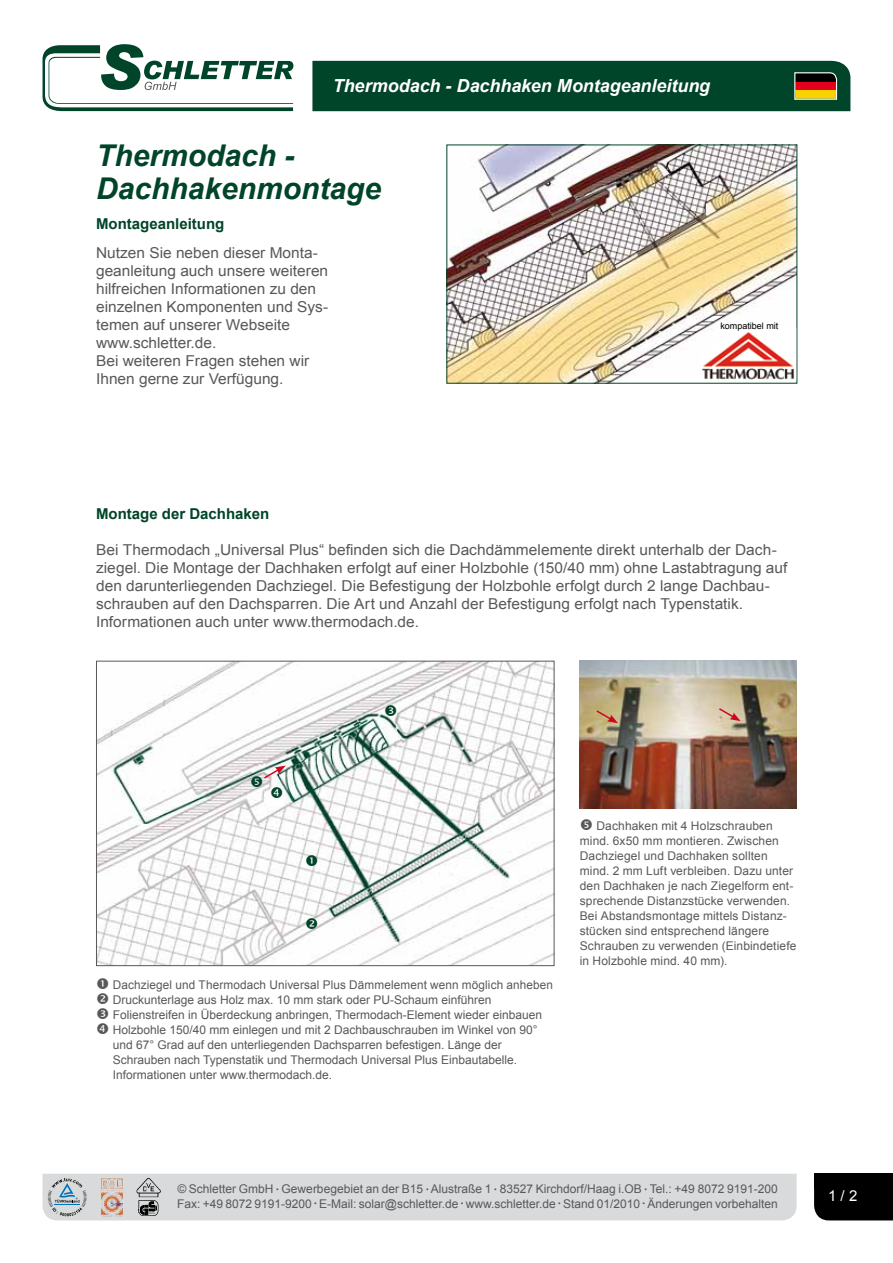
<style>
.page{position:relative;width:893px;height:1263px;background:#fff}
.page>*{position:absolute;margin:0;border:0;box-sizing:border-box;transform-origin:0 0}
.t1{font:italic 700 30px/33px "Arial";color:#004429}
.t2{font:italic 700 18px "Arial";letter-spacing:-.005em;color:#fff}
.t3{font:15px/18px "Arial";color:#58585a}
.t4{font:700 15px "Arial";color:#004429}
.t5{font:15px "Arial";color:#fff}
.t6{font:12px/15px "Arial";color:#58585a}
.t7{font:9px "Arial";color:#000}
.s1{font-style:italic}
.s2{font-style:italic;font-size:7.5px}
</style>
<div class="page">
<div style="left:312px;top:61px;width:538px;height:50px;background:#004429"></div>
<svg style="left:43px;top:44px;width:250px;height:67px"></svg>
<div style="left:43px;top:1174px;width:754px;height:46px;background:#d9dadb"></div>
<div style="left:814px;top:1189px;width:79px;height:31px;background:#000"></div>
<div style="left:814px;top:1174px;width:79px;height:15px;background:#000"></div>
<div style="left:828px;top:1190px;width:65px;height:14px;background:#000"></div>
<img style="left:448px;top:147px;width:347px;height:235px">
<img style="left:580px;top:661px;width:217px;height:147px">
<img style="left:701px;top:328px;width:94px;height:52px">
<img style="left:98px;top:663px;width:454px;height:301px">
<div style="left:96px;top:661px;width:458px;height:305px;border:1px solid #58585a"></div>
<svg style="left:595px;top:709px;width:23px;height:14px"></svg>
<svg style="left:717px;top:707px;width:24px;height:14px"></svg>
<svg style="left:306px;top:855px;width:11px;height:11px"></svg>
<svg style="left:306px;top:918px;width:11px;height:11px"></svg>
<svg style="left:386px;top:705px;width:10px;height:11px"></svg>
<svg style="left:251px;top:765px;width:35px;height:33px"></svg>
<h2 class="t2" style="left:333px;top:74px;width:379px">Thermodach - Dachhaken Montageanleitung</h2>
<h1 class="t1" style="left:96px;top:141px;width:287px">Thermodach -<br>Dachhakenmontage</h1>
<p class="t4" style="left:96px;top:214px;width:130px">Montageanleitung</p>
<p class="t3" style="left:96px;top:243px;width:234px">Nutzen Sie neben dieser Monta&shy;geanleitung auch unsere weiteren hilfreichen Informationen zu den einzelnen Komponenten und Sys&shy;temen auf unserer Webseite www.schletter.de.<br>Bei weiteren Fragen stehen wir<br>Ihnen gerne zur Verfügung.</p>
<p class="t7" style="left:720px;top:320px;width:60px">kompatibel mit</p>
<p class="t4" style="left:96px;top:504px;width:175px">Montage der Dachhaken</p>
<p class="t3" style="left:96px;top:541px;width:693px">Bei Thermodach „Universal Plus“ befinden sich die Dachdämmelemente direkt unterhalb der Dach&shy;ziegel. Die Montage der Dachhaken erfolgt auf einer Holzbohle (150/40 mm) ohne Lastabtragung auf den darunterliegenden Dachziegel. Die Befestigung der Holzbohle erfolgt durch 2 lange Dachbau&shy;schrauben auf den Dachsparren. Die Art und Anzahl der Befestigung erfolgt nach Typenstatik.<br>Informationen auch unter www.thermodach.de.</p>
<p class="t6" style="left:113px;top:978px;width:442px">Dachziegel und Thermodach Universal Plus Dämmelement wenn möglich anheben Druckunterlage aus Holz max. 10 mm stark oder PU-Schaum einführen Folienstreifen in Überdeckung anbringen, Thermodach-Element wieder einbauen Holzbohle 150/40 mm einlegen und mit 2 Dachbauschrauben im Winkel von 90° und 67° Grad auf den unterliegenden Dachsparren befestigen. Länge der Schrauben nach Typenstatik und Thermodach Universal Plus Einbautabelle.<br>Informationen unter www.thermodach.de.</p>
<p class="t6" style="left:580px;top:819px;width:218px;text-indent:17px">Dachhaken mit 4 Holzschrauben mind. 6x50 mm montieren. Zwischen Dachziegel und Dachhaken sollten mind. 2 mm Luft verbleiben. Dazu unter den Dachhaken je nach Ziegelform ent&shy;sprechende Distanzstücke verwenden.<br>Bei Abstandsmontage mittels Distanz&shy;stücken sind entsprechend längere Schrauben zu verwenden (Einbindetiefe in Holzbohle mind. 40 mm).</p>
<p class="t6" style="left:177px;top:1182px;width:602px;line-height:14.4px"><span class="s1">©</span> Schletter GmbH <span class="s2">•</span> Gewerbegebiet an der B15 <span class="s2">•</span> Alustraße 1 <span class="s2">•</span> 83527 Kirchdorf/Haag i.OB <span class="s2">•</span> Tel.: +49 8072 9191-200<br>Fax: +49 8072 9191-9200 <span class="s2">•</span> E-Mail: solar@schletter.de <span class="s2">•</span> www.schletter.de <span class="s2">•</span> Stand 01/2010 <span class="s2">•</span> Änderungen vorbehalten</p>
<p class="t5" style="left:828px;top:1186px;width:31px">1 / 2</p>
</div>
